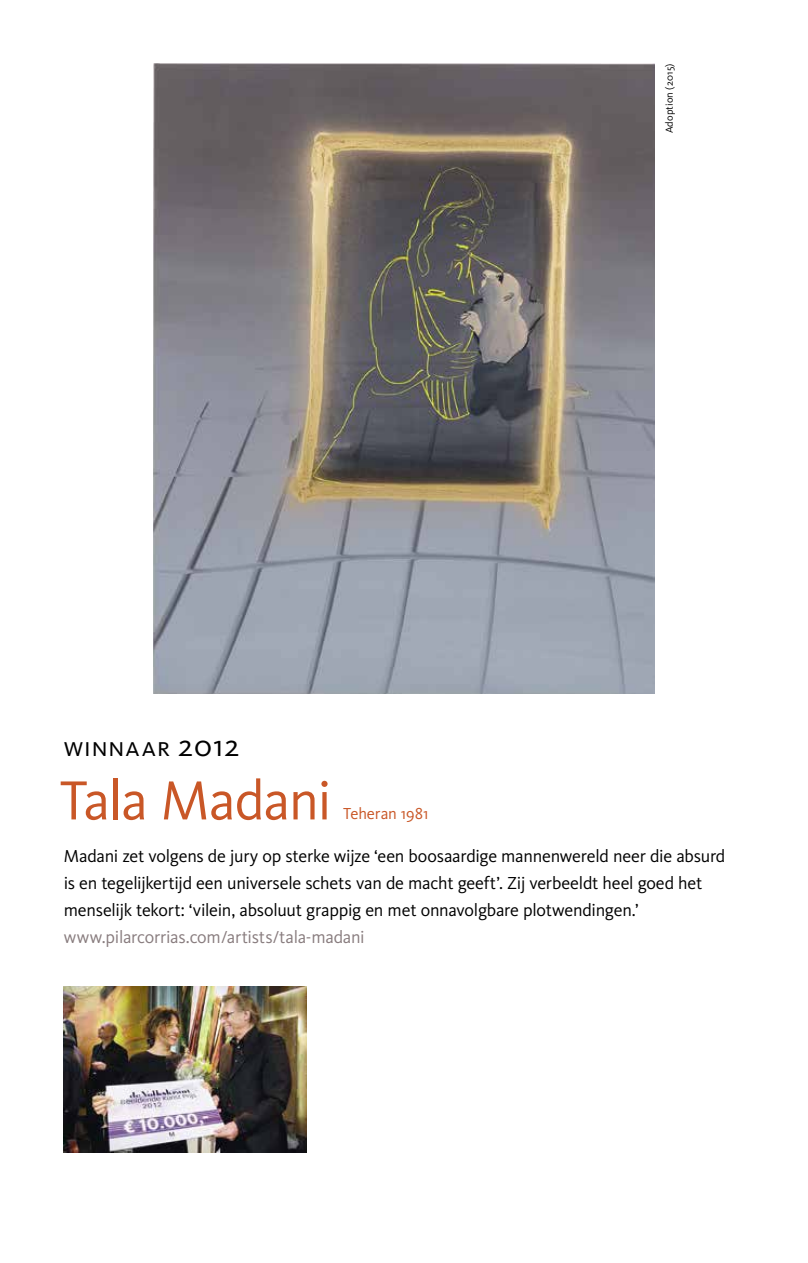
<style>
.page{position:relative;width:808px;height:1263px;background:#fff}
.page>*{position:absolute;margin:0;border:0;box-sizing:border-box;transform-origin:0 0}
.t1{font:57px "Kievit OT";color:#c95727}
.t2{font:27px "Kievit OT";letter-spacing:.04em;color:#000}
.t3{font:18px/27px "Kievit OT";letter-spacing:-.02em;color:#000}
.t4{font:18px "Kievit OT";letter-spacing:-.02em;color:#887c7e}
.t5{font:16.5px "Kievit OT";color:#c95727}
.t6{font:10.5px "Kievit OT";letter-spacing:.015em;color:#000}
.s1{font-size:31.5px}
</style>
<div class="page">
<img style="left:153px;top:64px;width:502px;height:629px">
<img style="left:64px;top:986px;width:242px;height:166px">
<p class="t6" style="left:663px;top:133px;width:71px;rotate:-90deg">Adoption (2015)</p>
<h2 class="t2" style="left:64px;top:732px;width:177px">winnaar <span class="s1">2012</span></h2>
<h1 class="t1" style="left:60px;top:768px;width:274px">Tala Madani</h1>
<p class="t5" style="left:343px;top:805px;width:87px">Teheran 1981</p>
<p class="t3" style="left:64px;top:842px;width:663px">Madani zet volgens de jury op sterke wijze ‘een boosaardige mannenwereld neer die absurd is en tegelijkertijd een universele schets van de macht geeft’. Zij verbeeldt heel goed het menselijk tekort: ‘vilein, absoluut grappig en met onnavolgbare plotwendingen.’</p>
<p class="t4" style="left:64px;top:926px;width:302px">www.pilarcorrias.com/artists/tala-madani</p>
</div>
